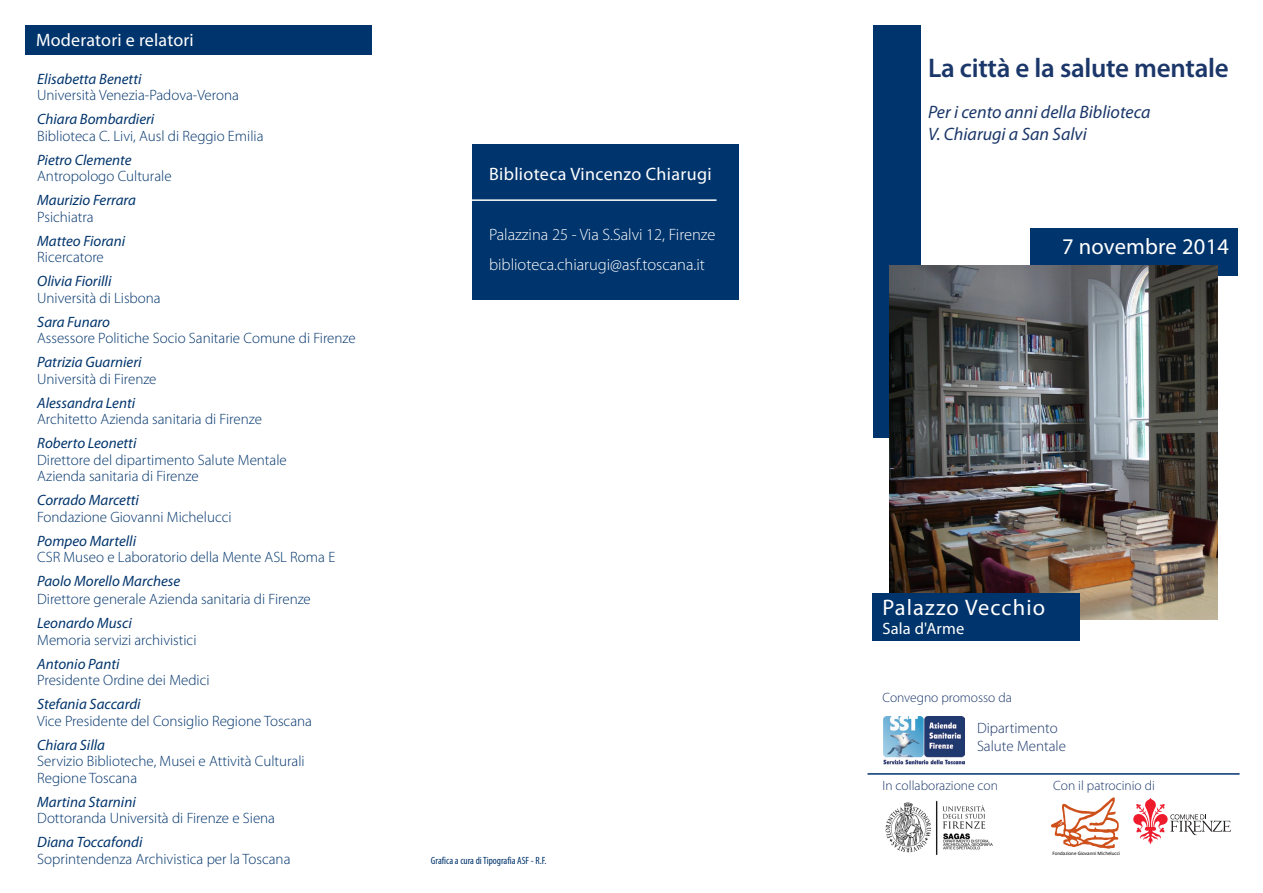
<style>
.page{position:relative;width:1263px;height:893px;background:#fff}
.page>*{position:absolute;margin:0;border:0;box-sizing:border-box;transform-origin:0 0}
.t1{font:600 27px "Myriad Pro";letter-spacing:-.01em;color:#1b3769}
.t2{font:22.5px "Myriad Pro";letter-spacing:.05em;color:#fff}
.t3{font:22.5px "Myriad Pro";letter-spacing:.02em;color:#fff}
.t4{font:italic 18px "Myriad Pro";color:#1b3769}
.t5{font:18px "Myriad Pro";letter-spacing:.015em;color:#fff}
.t6{font:300 16.5px "Myriad Pro";color:#fff}
.t7{font:16.5px "Myriad Pro";letter-spacing:.01em;color:#fff}
.t8{font:300 15px "Myriad Pro";color:#00346c}
.t9{font:italic 15px "Myriad Pro";color:#00346c}
.t10{font:300 15px "Myriad Pro";color:#1b3769}
.t11{font:300 13.5px "Myriad Pro";color:#1b3769}
.t12{font:condensed 10.5px "Myriad Pro";color:#00346c}
.t13{font:5.25px "Calibri";color:#000}
</style>
<div class="page">
<div style="left:873px;top:26px;width:48px;height:412px;background:#00346c"></div>
<div style="left:1030px;top:229px;width:207px;height:47px;background:#00346c"></div>
<hr style="left:867px;top:773px;width:372px;height:2px;background:#00346c">
<div style="left:26px;top:26px;width:346px;height:29px;background:#00346c"></div>
<div style="left:472px;top:144px;width:267px;height:156px;background:#00346c"></div>
<hr style="left:401px;top:199px;width:315px;height:2px;background:#fff">
<img style="left:890px;top:265px;width:327px;height:354px">
<div style="left:873px;top:593px;width:207px;height:48px;background:#00346c"></div>
<img style="left:885px;top:800px;width:108px;height:55px">
<svg style="left:1051px;top:797px;width:68px;height:52px"></svg>
<svg style="left:1133px;top:798px;width:98px;height:46px"></svg>
<img style="left:883px;top:717px;width:81px;height:47px">
<p class="t5" style="left:36px;top:29px;width:159px">Moderatori e relatori</p>
<p class="t9" style="left:37px;top:69px;width:106px">Elisabetta Benetti</p>
<p class="t8" style="left:37px;top:87px;width:203px">Università Venezia-Padova-Verona</p>
<p class="t9" style="left:37px;top:110px;width:119px">Chiara Bombardieri</p>
<p class="t8" style="left:37px;top:127px;width:228px">Biblioteca C. Livi, Ausl di Reggio Emilia</p>
<p class="t9" style="left:37px;top:150px;width:96px">Pietro Clemente</p>
<p class="t8" style="left:37px;top:168px;width:136px">Antropologo Culturale</p>
<p class="t9" style="left:37px;top:191px;width:100px">Maurizio Ferrara</p>
<p class="t8" style="left:37px;top:208px;width:58px">Psichiatra</p>
<p class="t9" style="left:37px;top:231px;width:89px">Matteo Fiorani</p>
<p class="t8" style="left:37px;top:249px;width:68px">Ricercatore</p>
<p class="t9" style="left:37px;top:272px;width:76px">Olivia Fiorilli</p>
<p class="t8" style="left:37px;top:289px;width:125px">Università di Lisbona</p>
<p class="t9" style="left:37px;top:312px;width:74px">Sara Funaro</p>
<p class="t8" style="left:37px;top:330px;width:320px">Assessore Politiche Socio Sanitarie Comune di Firenze</p>
<p class="t9" style="left:37px;top:353px;width:106px">Patrizia Guarnieri</p>
<p class="t8" style="left:37px;top:370px;width:121px">Università di Firenze</p>
<p class="t9" style="left:37px;top:393px;width:99px">Alessandra Lenti</p>
<p class="t8" style="left:37px;top:411px;width:226px">Architetto Azienda sanitaria di Firenze</p>
<p class="t9" style="left:37px;top:434px;width:101px">Roberto Leonetti</p>
<p class="t8" style="left:37px;top:451px;width:251px">Direttore del dipartimento Salute Mentale</p>
<p class="t8" style="left:37px;top:468px;width:163px">Azienda sanitaria di Firenze</p>
<p class="t9" style="left:37px;top:491px;width:103px">Corrado Marcetti</p>
<p class="t8" style="left:37px;top:508px;width:196px">Fondazione Giovanni Michelucci</p>
<p class="t9" style="left:37px;top:531px;width:100px">Pompeo Martelli</p>
<p class="t8" style="left:37px;top:549px;width:300px">CSR Museo e Laboratorio della Mente ASL Roma E</p>
<p class="t9" style="left:37px;top:572px;width:145px">Paolo Morello Marchese</p>
<p class="t8" style="left:37px;top:591px;width:275px">Direttore generale Azienda sanitaria di Firenze</p>
<p class="t9" style="left:37px;top:614px;width:96px">Leonardo Musci</p>
<p class="t8" style="left:37px;top:631px;width:161px">Memoria servizi archivistici</p>
<p class="t9" style="left:37px;top:654px;width:84px">Antonio Panti</p>
<p class="t8" style="left:37px;top:672px;width:174px">Presidente Ordine dei Medici</p>
<p class="t9" style="left:37px;top:695px;width:105px">Stefania Saccardi</p>
<p class="t8" style="left:37px;top:712px;width:276px">Vice Presidente del Consiglio Regione Toscana</p>
<p class="t9" style="left:37px;top:735px;width:69px">Chiara Silla</p>
<p class="t8" style="left:37px;top:753px;width:269px">Servizio Biblioteche, Musei e Attività Culturali</p>
<p class="t8" style="left:37px;top:769px;width:101px">Regione Toscana</p>
<p class="t9" style="left:37px;top:792px;width:100px">Martina Starnini</p>
<p class="t8" style="left:37px;top:810px;width:239px">Dottoranda Università di Firenze e Siena</p>
<p class="t9" style="left:37px;top:833px;width:107px">Diana Toccafondi</p>
<p class="t8" style="left:37px;top:850px;width:255px">Soprintendenza Archivistica per la Toscana</p>
<p class="t5" style="left:489px;top:162px;width:224px">Biblioteca Vincenzo Chiarugi</p>
<p class="t6" style="left:489px;top:225px;width:228px">Palazzina 25 - Via S.Salvi 12, Firenze</p>
<p class="t6" style="left:489px;top:255px;width:217px">biblioteca.chiarugi@asf.toscana.it</p>
<p class="t12" style="left:431px;top:854px;width:117px">Grafica a cura di Tipografia ASF - R.F.</p>
<p class="t1" style="left:928px;top:50px;width:302px">La città e la salute mentale</p>
<p class="t4" style="left:928px;top:101px;width:224px">Per i cento anni della Biblioteca</p>
<p class="t4" style="left:928px;top:122px;width:160px">V. Chiarugi a San Salvi</p>
<p class="t3" style="left:1062px;top:233px;width:168px">7 novembre 2014</p>
<p class="t2" style="left:882px;top:593px;width:164px">Palazzo Vecchio</p>
<p class="t7" style="left:882px;top:619px;width:84px">Sala d'Arme</p>
<p class="t11" style="left:882px;top:690px;width:131px">Convegno promosso da</p>
<p class="t10" style="left:977px;top:720px;width:82px">Dipartimento</p>
<p class="t10" style="left:977px;top:738px;width:91px">Salute Mentale</p>
<p class="t11" style="left:882px;top:778px;width:117px">In collaborazione con</p>
<p class="t11" style="left:1053px;top:778px;width:103px">Con il patrocinio di</p>
<p class="t13" style="left:1052px;top:850px;width:69px">Fondazione Giovanni Michelucci</p>
</div>
